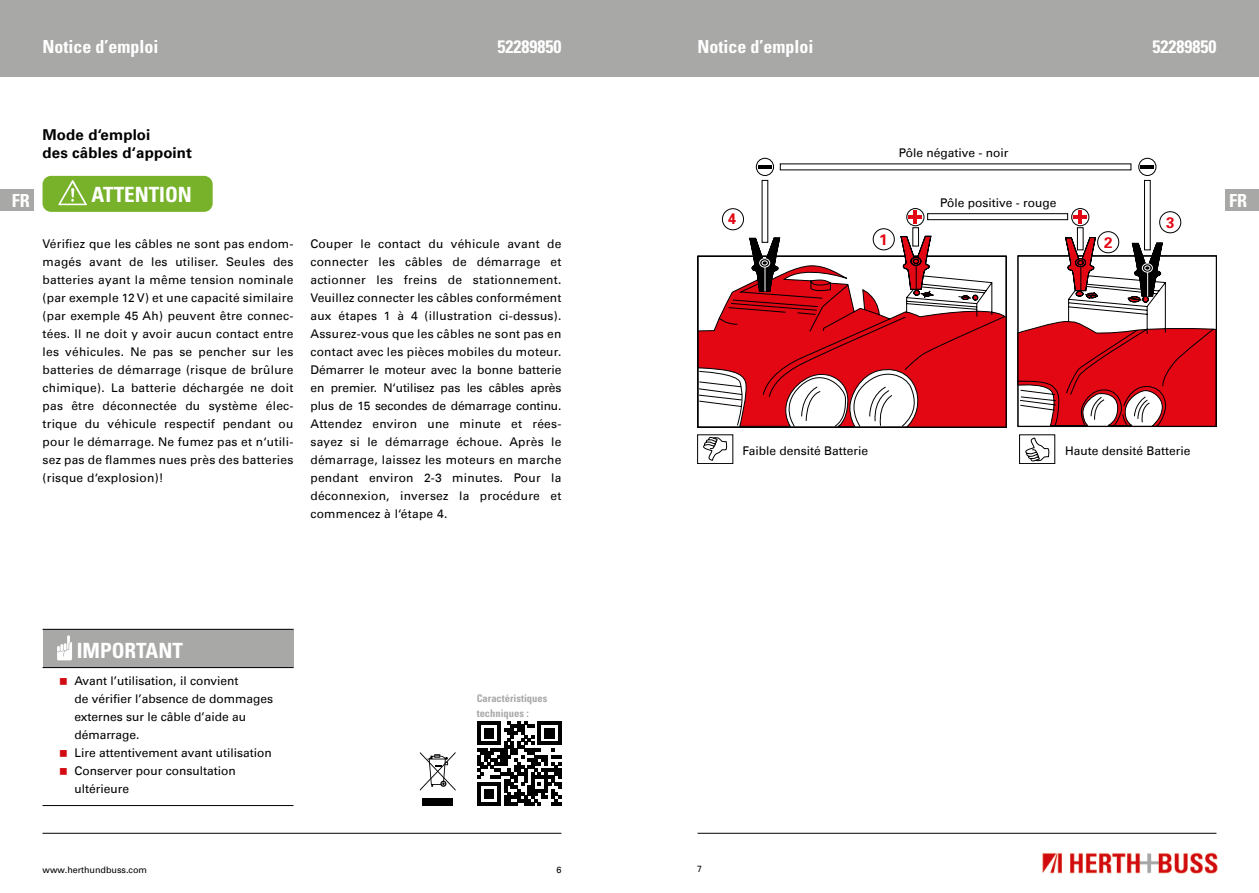
<style>
.page{position:relative;width:1259px;height:893px;background:#fff}
.page>*{position:absolute;margin:0;border:0;box-sizing:border-box;transform-origin:0 0}
.t1{font:700 condensed 21px "Univers";color:#fff}
.t2{font:700 condensed 18px "Univers";color:#fff}
.t3{font:700 15.3px "Univers";color:#e30613}
.t4{font:700 15px/18px "Univers Com 65";letter-spacing:.01em;color:#000}
.t5{font:12px/18px "Univers Com 55 Roman";color:#000;text-align:justify}
.t6{font:700 condensed 10.5px/15.1px "Univers";color:#a8a8a7}
.t7{font:9px "Univers";color:#000}
</style>
<div class="page">
<div style="left:0;top:0;width:629px;height:77px;background:#a8a8a7"></div>
<div style="left:629px;top:0;width:630px;height:77px;background:#a8a8a7"></div>
<img style="left:1042px;top:852px;width:176px;height:22px">
<hr style="left:43px;top:833px;width:518px;height:1px;background:#000">
<hr style="left:697px;top:833px;width:519px;height:1px;background:#000">
<div style="left:1225px;top:189px;width:34px;height:21px;background:#a8a8a7"></div>
<div style="left:0;top:189px;width:34px;height:21px;background:#a8a8a7"></div>
<div style="left:43px;top:629px;width:250px;height:39px;background:#a8a8a7"></div>
<hr style="left:43px;top:629px;width:250px;height:1px;background:#000">
<hr style="left:43px;top:805px;width:250px;height:1px;background:#000">
<hr style="left:43px;top:667px;width:250px;height:1px;background:#000">
<svg style="left:57px;top:635px;width:15px;height:25px"></svg>
<svg style="left:477px;top:721px;width:84px;height:85px"></svg>
<div style="left:422px;top:798px;width:31px;height:8px;background:#000"></div>
<svg style="left:420px;top:752px;width:35px;height:39px"></svg>
<div style="left:43px;top:176px;width:170px;height:36px;background:#78b22b;border-radius:9px"></div>
<svg style="left:58px;top:180px;width:29px;height:25px"></svg>
<svg style="left:697px;top:256px;width:310px;height:172px"></svg>
<div style="left:722px;top:208px;width:22px;height:22px;border:1px solid #000;border-radius:50%"></div>
<svg style="left:756px;top:158px;width:17px;height:17px"></svg>
<div style="left:756px;top:158px;width:18px;height:18px;border:1px solid #000;border-radius:50%"></div>
<div style="left:873px;top:228px;width:21px;height:22px;border:1px solid #000;border-radius:50%"></div>
<div style="left:1159px;top:211px;width:22px;height:22px;border:1px solid #000;border-radius:50%"></div>
<hr style="left:758px;top:165px;width:14px;height:3px;background:#000">
<svg style="left:1138px;top:158px;width:18px;height:17px"></svg>
<div style="left:1138px;top:158px;width:18px;height:18px;border:1px solid #000;border-radius:50%"></div>
<hr style="left:1140px;top:165px;width:14px;height:3px;background:#000">
<svg style="left:906px;top:209px;width:18px;height:17px"></svg>
<div style="left:906px;top:208px;width:18px;height:18px;border:1px solid #000;border-radius:50%"></div>
<hr style="left:908px;top:216px;width:14px;height:3px;background:#e30613">
<hr style="left:914px;top:210px;width:3px;height:14px;background:#e30613">
<svg style="left:1071px;top:209px;width:18px;height:17px"></svg>
<div style="left:1071px;top:208px;width:18px;height:18px;border:1px solid #000;border-radius:50%"></div>
<hr style="left:1073px;top:216px;width:14px;height:3px;background:#e30613">
<hr style="left:1078px;top:210px;width:3px;height:14px;background:#e30613">
<svg style="left:762px;top:180px;width:6px;height:57px"></svg>
<div style="left:912px;top:227px;width:7px;height:19px;border:1px solid #000"></div>
<svg style="left:1077px;top:227px;width:6px;height:10px"></svg>
<div style="left:1144px;top:180px;width:6px;height:70px;border:1px solid #000"></div>
<svg style="left:780px;top:164px;width:351px;height:6px"></svg>
<div style="left:927px;top:213px;width:141px;height:7px;background:#fff;border:1px solid #000"></div>
<svg style="left:697px;top:424px;width:36px;height:40px"></svg>
<svg style="left:1019px;top:434px;width:36px;height:30px"></svg>
<svg style="left:900px;top:236px;width:77px;height:64px"></svg>
<div style="left:1097px;top:231px;width:22px;height:22px;border:1px solid #000;border-radius:50%"></div>
<svg style="left:1017px;top:237px;width:199px;height:190px"></svg>
<svg style="left:749px;top:237px;width:31px;height:55px"></svg>
<h2 class="t2" style="left:43px;top:35px;width:118px">Notice d’emploi</h2>
<h2 class="t2" style="left:497px;top:35px;width:65px">52289850</h2>
<h2 class="t2" style="left:697px;top:35px;width:118px">Notice d’emploi</h2>
<h2 class="t2" style="left:1152px;top:35px;width:65px">52289850</h2>
<p class="t4" style="left:43px;top:126px;width:151px">Mode d‘emploi<br>des câbles d‘appoint</p>
<h1 class="t1" style="left:92px;top:182px;width:102px">ATTENTION</h1>
<p class="t5" style="left:43px;top:235px;width:252px">Vérifiez que les câbles ne sont pas endom&shy;magés avant de les utiliser. Seules des batteries ayant la même tension nominale (par exemple 12 V) et une capacité similaire (par exemple 45 Ah) peuvent être connec&shy;tées. Il ne doit y avoir aucun contact entre les véhicules. Ne pas se pencher sur les batteries de démarrage (risque de brûlure chimique). La batterie déchargée ne doit pas être déconnectée du système élec&shy;trique du véhicule respectif pendant ou pour le démarrage. Ne fumez pas et n‘utili&shy;sez pas de flammes nues près des batteries (risque d‘explosion)!</p>
<p class="t5" style="left:310px;top:235px;width:252px">Couper le contact du véhicule avant de connecter les câbles de démarrage et actionner les freins de stationnement.<br>Veuillez connecter les câbles conformément aux étapes 1 à 4 (illustration ci-dessus).<br>Assurez-vous que les câbles ne sont pas en contact avec les pièces mobiles du moteur.<br>Démarrer le moteur avec la bonne batterie en premier. N‘utilisez pas les câbles après plus de 15 secondes de démarrage continu.<br>Attendez environ une minute et rées&shy;sayez si le démarrage échoue. Après le démarrage, laissez les moteurs en marche pendant environ 2-3 minutes. Pour la déconnexion, inversez la procédure et commencez à l‘étape 4.</p>
<p class="t5" style="left:899px;top:144px;width:111px">Pôle négative - noir</p>
<p class="t5" style="left:940px;top:193px;width:118px">Pôle positive - rouge</p>
<h2 class="t2" style="left:12px;top:189px;width:19px">FR</h2>
<h2 class="t2" style="left:1229px;top:189px;width:19px">FR</h2>
<p class="t3" style="left:728px;top:209px;width:10px">4</p>
<p class="t3" style="left:1166px;top:212px;width:10px">3</p>
<p class="t3" style="left:879px;top:230px;width:10px">1</p>
<p class="t3" style="left:1104px;top:232px;width:10px">2</p>
<p class="t5" style="left:742px;top:441px;width:127px">Faible densité Batterie</p>
<p class="t5" style="left:1065px;top:441px;width:127px">Haute densité Batterie</p>
<h1 class="t1" style="left:77px;top:637px;width:108px">IMPORTANT</h1>
<p class="t5" style="left:74px;top:671px;width:200px;text-align:left">Avant l’utilisation, il convient<br>de vérifier l’absence de dommages externes sur le câble d’aide au démarrage.<br>Lire attentivement avant utilisation<br>Conserver pour consultation ultérieure</p>
<p class="t6" style="left:477px;top:690px;width:72px">Caractéristiques techniques :</p>
<p class="t7" style="left:43px;top:864px;width:106px">www.herthundbuss.com</p>
<p class="t7" style="left:556px;top:864px;width:7px">6</p>
<p class="t7" style="left:697px;top:864px;width:7px">7</p>
</div>
